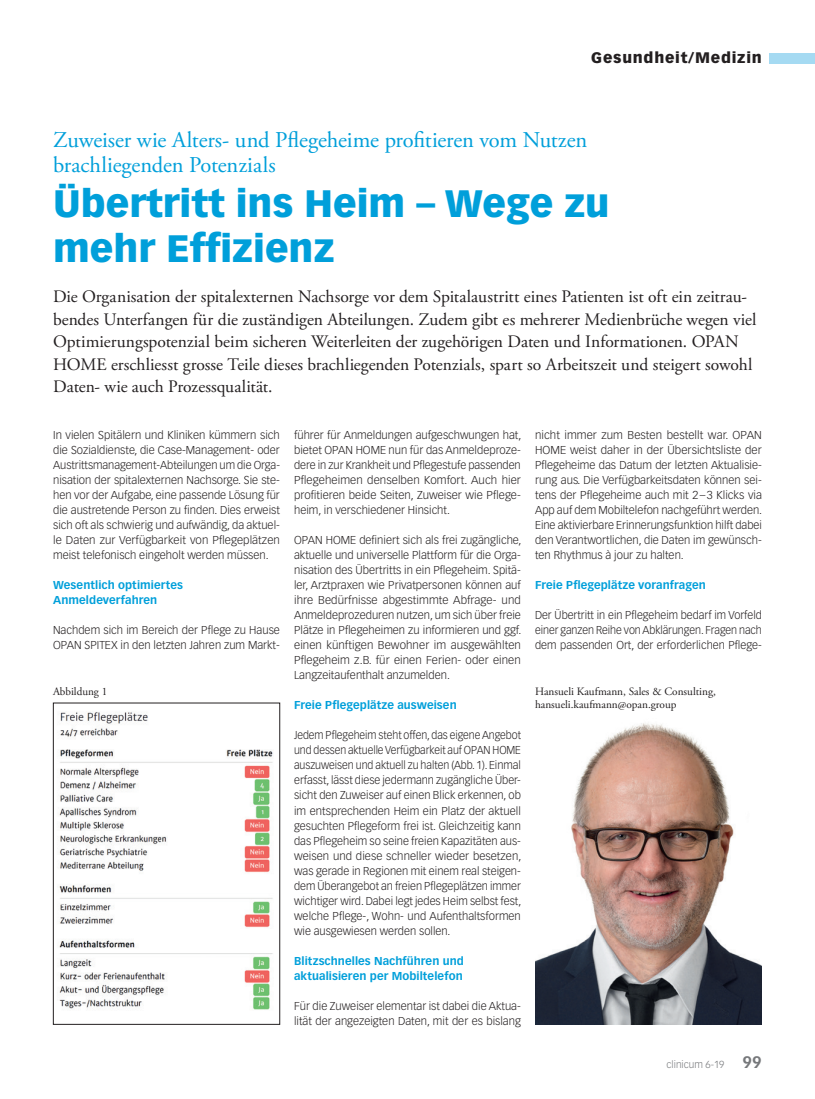
<style>
.page{position:relative;width:815px;height:1099px;background:#fff}
.page>*{position:absolute;margin:0;border:0;box-sizing:border-box;transform-origin:0 0}
.t1{font:900 37.5px/45px "Vectora LT Std";color:#009fda}
.t2{font:22.5px/25px "Adobe Garamond Pro";letter-spacing:-.01em;color:#009fda}
.t3{font:17.5px/22.5px "Adobe Garamond Pro";letter-spacing:-.005em;color:#231f20}
.t4{font:900 15px "Vectora LT Std";letter-spacing:.05em;color:#231f20}
.t5{font:300 11.25px/15px "Vectora LT Std";color:#231f20;text-align:justify}
.t6{font:300 11.25px/15px "Vectora LT Std";color:#231f20;text-align:justify;scale:.94 1}
.t7{font:700 11.25px/15px "Vectora LT Std";letter-spacing:.005em;color:#009fda}
.t8{font:11.25px/13.5px "Adobe Garamond Pro";color:#231f20}
.t9{font:300 10px "Vectora LT Std";color:#76787b}
.s1{font-weight:700;font-size:16.25px}
</style>
<div class="page">
<div style="left:770px;top:53px;width:45px;height:10px;background:#a5daf2"></div>
<img style="left:59px;top:712px;width:214px;height:298px">
<div style="left:53px;top:702px;width:227px;height:322px;border:1px solid #231f20"></div>
<img style="left:535px;top:723px;width:227px;height:301px">
<h3 class="t4" style="left:591px;top:49px;width:172px">Gesundheit/Medizin</h3>
<h2 class="t2" style="left:53px;top:128px;width:536px">Zuweiser wie Alters- und Pflegeheime profitieren vom Nutzen brachliegenden Potenzials</h2>
<h1 class="t1" style="left:53px;top:180px;width:558px">Übertritt ins Heim – Wege zu mehr Effizienz</h1>
<p class="t3" style="left:53px;top:286px;width:705px">Die Organisation der spitalexternen Nachsorge vor dem Spitalaustritt eines Patienten ist oft ein zeitrau&shy;bendes Unterfangen für die zuständigen Abteilungen. Zudem gibt es mehrerer Medienbrüche wegen viel Optimierungspotenzial beim sicheren Weiterleiten der zugehörigen Daten und Informationen. OPAN HOME erschliesst grosse Teile dieses brachliegenden Potenzials, spart so Arbeitszeit und steigert sowohl Daten- wie auch Prozessqualität.</p>
<p class="t5" style="left:53px;top:428px;width:228px">In vielen Spitälern und Kliniken kümmern sich die Sozialdienste, die Case-Management- oder Austrittsmanagement-Abteilungen um die Orga&shy;nisation der spitalexternen Nachsorge. Sie ste&shy;hen vor der Aufgabe, eine passende Lösung für die austretende Person zu finden. Dies erweist sich oft als schwierig und aufwändig, da aktuel&shy;le Daten zur Verfügbarkeit von Pflegeplätzen meist telefonisch eingeholt werden müssen.</p>
<p class="t7" style="left:53px;top:578px;width:131px">Wesentlich optimiertes<br>Anmeldeverfahren</p>
<p class="t5" style="left:53px;top:623px;width:228px">Nachdem sich im Bereich der Pflege zu Hause<br>OPAN SPITEX in den letzten Jahren zum Markt-</p>
<p class="t5" style="left:294px;top:428px;width:229px">führer für Anmeldungen aufgeschwungen hat, bietet OPAN HOME nun für das Anmeldeproze&shy;dere in zur Krankheit und Pflegestufe passenden Pflegeheimen denselben Komfort. Auch hier profitieren beide Seiten, Zuweiser wie Pflege&shy;heim, in verschiedener Hinsicht.</p>
<p class="t5" style="left:294px;top:533px;width:229px">OPAN HOME definiert sich als frei zugängliche, aktuelle und universelle Plattform für die Orga&shy;nisation des Übertritts in ein Pflegeheim. Spitä&shy;ler, Arztpraxen wie Privatpersonen können auf ihre Bedürfnisse abgestimmte Abfrage- und Anmeldeprozeduren nutzen, um sich über freie Plätze in Pflegeheimen zu informieren und ggf. einen künftigen Bewohner im ausgewählten Pflegeheim z.B. für einen Ferien- oder einen Langzeitaufenthalt anzumelden.</p>
<p class="t7" style="left:294px;top:698px;width:164px">Freie Pflegeplätze ausweisen</p>
<p class="t6" style="left:294px;top:728px;width:243px">Jedem Pflegeheim steht offen, das eigene Angebot und dessen aktuelle Verfügbarkeit auf OPAN HOME auszuweisen und aktuell zu halten (Abb. 1). Einmal erfasst, lässt diese jedermann zugängliche Über&shy;sicht den Zuweiser auf einen Blick erkennen, ob im entsprechenden Heim ein Platz der aktuell gesuchten Pflegeform frei ist. Gleichzeitig kann das Pflegeheim so seine freien Kapazitäten aus&shy;weisen und diese schneller wieder besetzen, was gerade in Regionen mit einem real steigen&shy;dem Überangebot an freien Pflegeplätzen immer wichtiger wird. Dabei legt jedes Heim selbst fest, welche Pflege-, Wohn- und Aufenthaltsformen wie ausgewiesen werden sollen.</p>
<p class="t7" style="left:294px;top:953px;width:171px">Blitzschnelles Nachführen und aktualisieren per Mobiltelefon</p>
<p class="t5" style="left:294px;top:998px;width:228px">Für die Zuweiser elementar ist dabei die Aktua&shy;lität der angezeigten Daten, mit der es bislang</p>
<p class="t5" style="left:535px;top:428px;width:229px">nicht immer zum Besten bestellt war. OPAN HOME weist daher in der Übersichtsliste der Pflegeheime das Datum der letzten Aktualisie&shy;rung aus. Die Verfügbarkeitsdaten können sei&shy;tens der Pflegeheime auch mit 2 – 3 Klicks via App auf dem Mobiltelefon nachgeführt werden.<br>Eine aktivierbare Erinnerungsfunktion hilft dabei den Verantwortlichen, die Daten im gewünsch&shy;ten Rhythmus à jour zu halten.</p>
<p class="t7" style="left:535px;top:578px;width:172px">Freie Pflegeplätze voranfragen</p>
<p class="t5" style="left:535px;top:608px;width:228px">Der Übertritt in ein Pflegeheim bedarf im Vorfeld einer ganzen Reihe von Abklärungen. Fragen nach dem passenden Ort, der erforderlichen Pflege-</p>
<p class="t8" style="left:53px;top:685px;width:56px">Abbildung 1</p>
<p class="t8" style="left:535px;top:685px;width:182px">Hansueli Kaufmann, Sales &amp; Consulting, hansueli.kaufmann@opan.group</p>
<p class="t9" style="left:667px;top:1058px;width:97px">clinicum 6-19 <span class="s1">99</span></p>
</div>
